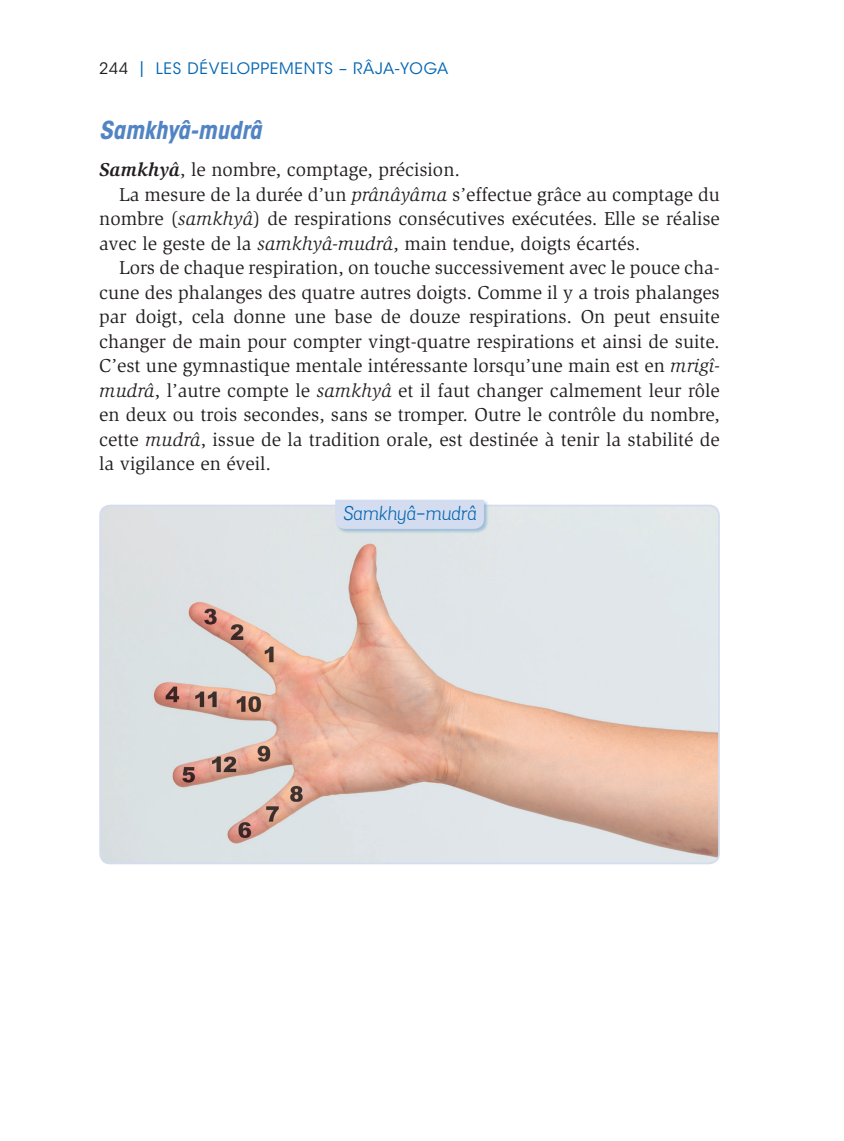
<style>
.page{position:relative;width:844px;height:1141px;background:#fff}
.page>*{position:absolute;margin:0;border:0;box-sizing:border-box;transform-origin:0 0}
.t1{font:italic 700 condensed 24.5px "ITC Avant Garde Std";color:#5284c4}
.t2{font:19.25px "Slimbach Std";color:#231f20}
.t3{font:19.25px "Grota Sans Book Italic 11165";color:#0466b3}
.t4{font:15.75px "ITC Avant Garde Std";letter-spacing:.05em;color:#0466b3}
.s1{color:#231f20}
.s2{font-weight:700;font-style:italic}
.s3{font-style:italic}
</style>
<div class="page">
<img style="left:102px;top:506px;width:616px;height:357px">
<div style="left:99px;top:505px;width:620px;height:359px;border:2px solid #d4ddef;border-radius:10px"></div>
<div style="left:335px;top:499px;width:154px;height:35px;background:#0466b3;opacity:.3"></div>
<div style="left:335px;top:500px;width:149px;height:29px;background:#d4ddef"></div>
<p class="t4" style="left:99px;top:59px;width:132px"><span class="s1">244</span> | LES DÉVELOPPE</p>
<p class="t4" style="left:279px;top:59px;width:144px">MEN TS – RÂJA-YOGA</p>
<p class="t1" style="left:99px;top:115px;width:164px">Samkhyâ-mudrâ</p>
<p class="t2" style="left:99px;top:159px;width:362px"><span class="s2">Samkhyâ</span>, le nombre, comptage, précision.</p>
<p class="t2" style="left:119px;top:183px;width:602px">La mesure de la durée d’un <span class="s3">prânâyâma</span> s’effectue grâce au comptage du</p>
<p class="t2" style="left:99px;top:208px;width:622px">nombre (<span class="s3">samkhyâ</span>) de respirations consécutives exécutées. Elle se réalise</p>
<p class="t2" style="left:99px;top:232px;width:542px">avec le geste de la <span class="s3">samkhyâ-mudrâ</span>, main tendue, doigts écartés.</p>
<p class="t2" style="left:119px;top:257px;width:602px">Lors de chaque respiration, on touche successivement avec le pouce cha-</p>
<p class="t2" style="left:99px;top:281px;width:622px">cune des phalanges des quatre autres doigts. Comme il y a trois phalanges</p>
<p class="t2" style="left:99px;top:306px;width:622px">par doigt, cela donne une base de douze respirations. On peut ensuite</p>
<p class="t2" style="left:99px;top:330px;width:622px">changer de main pour compter vingt-quatre respirations et ainsi de suite.</p>
<p class="t2" style="left:99px;top:355px;width:622px">C’est une gymnastique mentale intéressante lorsqu’une main est en <span class="s3">mrigî-</span></p>
<p class="t2" style="left:99px;top:379px;width:622px"><span class="s3">mudrâ</span>, l’autre compte le <span class="s3">samkhyâ</span> et il faut changer calmement leur rôle</p>
<p class="t2" style="left:99px;top:404px;width:622px">en deux ou trois secondes, sans se tromper. Outre le contrôle du nombre,</p>
<p class="t2" style="left:99px;top:428px;width:622px">cette <span class="s3">mudrâ</span>, issue de la tradition orale, est destinée à tenir la stabilité de</p>
<p class="t2" style="left:99px;top:453px;width:173px">la vigilance en éveil.</p>
<p class="t3" style="left:342px;top:501px;width:135px">Samkhyâ-mudrâ</p>
</div>
